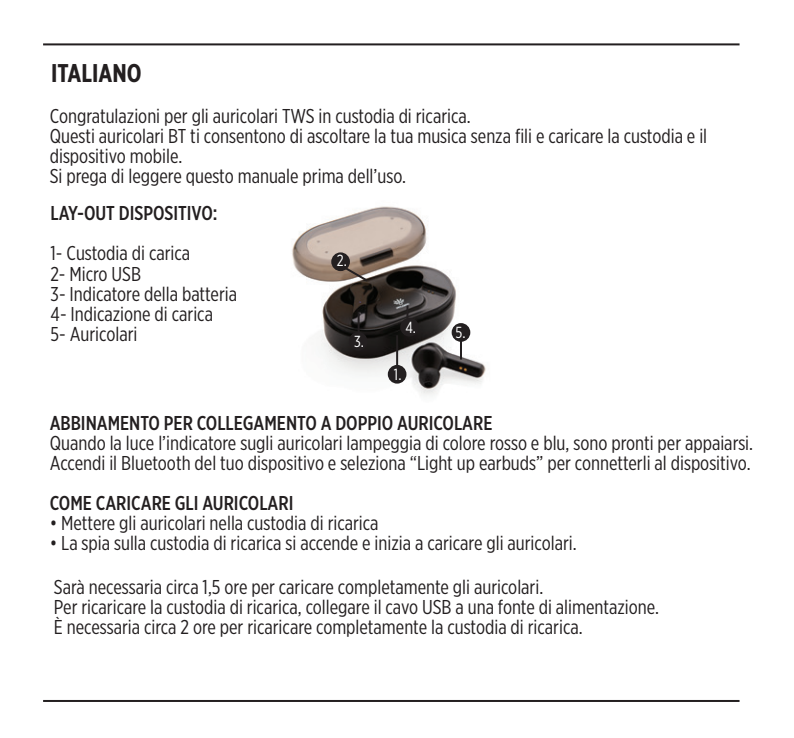
<style>
.page{position:relative;width:794px;height:738px;background:#fff}
.page>*{position:absolute;margin:0;border:0;box-sizing:border-box;transform-origin:0 0}
.Language{font:700 25.6px "Gotham X Narrow";color:#231f20}
.t1{font:20px/20px "Gotham X Narrow";color:#231f20}
.t2{font:500 20px "Gotham X Narrow";color:#231f20}
.t3{font:16px "Gotham X Narrow";color:#fff}
</style>
<div class="page">
<hr style="left:43px;top:43px;width:696px;height:2px;background:#231f20">
<hr style="left:43px;top:699px;width:696px;height:2px;background:#231f20">
<img style="left:292px;top:206px;width:194px;height:189px">
<hr style="left:396px;top:335px;width:2px;height:30px;background:#231f20">
<div style="left:388px;top:364px;width:18px;height:19px;background:#231f20;border-radius:50%"></div>
<svg style="left:338px;top:262px;width:32px;height:21px"></svg>
<div style="left:331px;top:252px;width:19px;height:19px;background:#231f20;border-radius:50%"></div>
<div style="left:400px;top:317px;width:19px;height:19px;background:#231f20;border-radius:50%"></div>
<svg style="left:406px;top:305px;width:2px;height:12px"></svg>
<hr style="left:357px;top:312px;width:2px;height:30px;background:#231f20">
<div style="left:349px;top:332px;width:18px;height:18px;background:#231f20;border-radius:50%"></div>
<hr style="left:460px;top:329px;width:2px;height:30px;background:#231f20">
<div style="left:451px;top:323px;width:19px;height:18px;background:#231f20;border-radius:50%"></div>
<p class="Language" style="left:51px;top:57px;width:92px">ITALIANO</p>
<p class="t1" style="left:50px;top:106px;width:422px">Congratulazioni per gli auricolari TWS in custodia di ricarica.</p>
<p class="t1" style="left:50px;top:126px;width:659px">Questi auricolari BT ti consentono di ascoltare la tua musica senza fili e caricare la custodia e il dispositivo mobile.</p>
<p class="t1" style="left:50px;top:166px;width:358px">Si prega di leggere questo manuale prima dell’uso.</p>
<p class="t2" style="left:51px;top:201px;width:168px">LAY-OUT DISPOSITIVO:</p>
<p class="t1" style="left:51px;top:243px;width:141px">1- Custodia di carica</p>
<p class="t1" style="left:51px;top:263px;width:92px">2- Micro USB</p>
<p class="t1" style="left:51px;top:283px;width:188px">3- Indicatore della batteria</p>
<p class="t1" style="left:51px;top:303px;width:164px">4- Indicazione di carica</p>
<p class="t1" style="left:51px;top:323px;width:88px">5- Auricolari</p>
<p class="t3" style="left:337px;top:251px;width:12px">2.</p>
<p class="t3" style="left:405px;top:317px;width:12px">4.</p>
<p class="t3" style="left:455px;top:322px;width:12px">5.</p>
<p class="t3" style="left:354px;top:331px;width:11px">3.</p>
<p class="t3" style="left:394px;top:364px;width:9px">1.</p>
<p class="t2" style="left:50px;top:410px;width:444px">ABBINAMENTO PER COLLEGAMENTO A DOPPIO AURICOLARE</p>
<p class="t1" style="left:50px;top:432px;width:705px">Quando la luce l’indicatore sugli auricolari lampeggia di colore rosso e blu, sono pronti per appaiarsi.<br>Accendi il Bluetooth del tuo dispositivo e seleziona “Light up earbuds” per connetterli al dispositivo.</p>
<p class="t2" style="left:50px;top:490px;width:245px">COME CARICARE GLI AURICOLARI</p>
<p class="t1" style="left:50px;top:512px;width:330px">• Mettere gli auricolari nella custodia di ricarica</p>
<p class="t1" style="left:50px;top:532px;width:528px">• La spia sulla custodia di ricarica si accende e inizia a caricare gli auricolari.</p>
<p class="t1" style="left:54px;top:576px;width:491px">Sarà necessaria circa 1,5 ore per caricare completamente gli auricolari.</p>
<p class="t1" style="left:54px;top:596px;width:606px">Per ricaricare la custodia di ricarica, collegare il cavo USB a una fonte di alimentazione.</p>
<p class="t1" style="left:54px;top:616px;width:530px">È necessaria circa 2 ore per ricaricare completamente la custodia di ricarica.</p>
</div>
